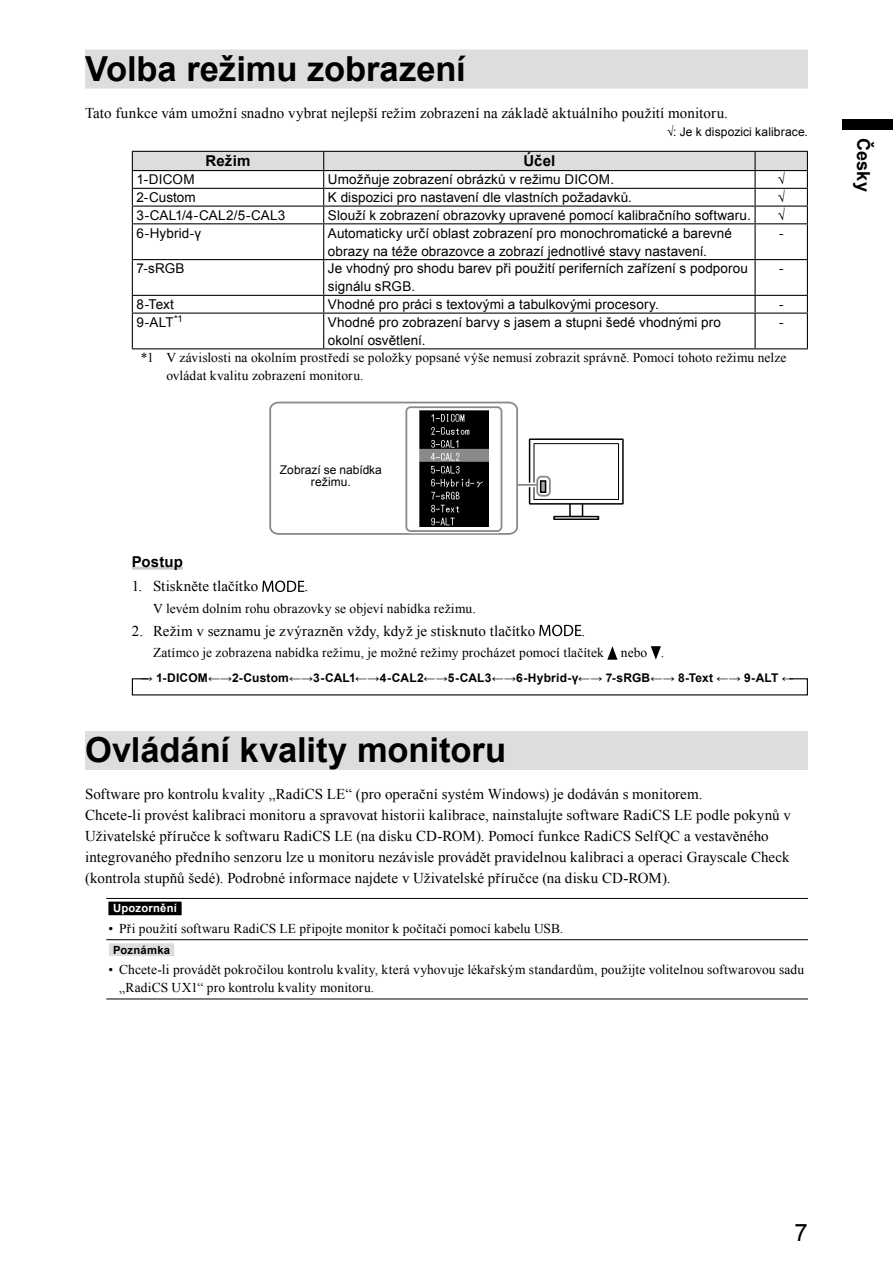
<style>
.page{position:relative;width:893px;height:1263px;background:#fff}
.page>*{position:absolute;margin:0;border:0;box-sizing:border-box;transform-origin:0 0}
.t1{font:700 34.5px "Arial";letter-spacing:-.005em;color:#000}
.t2{font:24px "Arial";color:#000}
.t3{font:700 18px "Arial";color:#000}
.t4{font:15px/21px "Times New Roman";letter-spacing:.005em;color:#000}
.t5{font:700 15px "Arial";letter-spacing:.01em;color:#000}
.t6{font:13.5px/18px "Arial";letter-spacing:.01em;color:#000}
.t7{font:13.5px/18px "Times New Roman";letter-spacing:.01em;color:#000}
.t8{font:700 12px "Arial";letter-spacing:.02em;color:#000}
.t9{font:12px/12px "Arial";letter-spacing:.01em;color:#000;text-align:center}
.t10{font:700 11.25px "Arial";letter-spacing:.02em;color:#fff}
.t11{font:700 11.25px "Arial";letter-spacing:.02em;color:#000}
</style>
<div class="page">
<div style="left:842px;top:119px;width:51px;height:11px;background:#000"></div>
<div style="left:85px;top:50px;width:723px;height:39px;background:#dcdddd"></div>
<hr style="left:132px;top:567px;width:51px;height:3px;background:#c9caca">
<div style="left:85px;top:731px;width:723px;height:39px;background:#dcdddd"></div>
<svg style="left:132px;top:151px;width:676px;height:72px"></svg>
<hr style="left:132px;top:223px;width:192px;height:1px;background:#000">
<hr style="left:132px;top:224px;width:1px;height:35px;background:#000">
<hr style="left:324px;top:223px;width:431px;height:1px;background:#000">
<hr style="left:323px;top:224px;width:1px;height:35px;background:#000">
<hr style="left:755px;top:223px;width:53px;height:1px;background:#000">
<hr style="left:754px;top:224px;width:2px;height:35px;background:#000">
<hr style="left:807px;top:224px;width:1px;height:35px;background:#000">
<hr style="left:132px;top:259px;width:192px;height:1px;background:#000">
<hr style="left:132px;top:260px;width:1px;height:35px;background:#000">
<hr style="left:324px;top:259px;width:431px;height:1px;background:#000">
<hr style="left:323px;top:260px;width:1px;height:35px;background:#000">
<hr style="left:755px;top:259px;width:53px;height:1px;background:#000">
<hr style="left:754px;top:260px;width:2px;height:35px;background:#000">
<hr style="left:807px;top:260px;width:1px;height:35px;background:#000">
<hr style="left:132px;top:295px;width:192px;height:1px;background:#000">
<svg style="left:132px;top:296px;width:1px;height:17px"></svg>
<hr style="left:324px;top:295px;width:431px;height:1px;background:#000">
<svg style="left:323px;top:296px;width:1px;height:17px"></svg>
<hr style="left:755px;top:295px;width:53px;height:1px;background:#000">
<svg style="left:754px;top:296px;width:2px;height:17px"></svg>
<svg style="left:807px;top:296px;width:1px;height:17px"></svg>
<hr style="left:132px;top:313px;width:192px;height:1px;background:#000">
<hr style="left:132px;top:314px;width:1px;height:34px;background:#000">
<hr style="left:324px;top:313px;width:431px;height:1px;background:#000">
<hr style="left:323px;top:314px;width:1px;height:34px;background:#000">
<hr style="left:755px;top:313px;width:53px;height:1px;background:#000">
<hr style="left:754px;top:314px;width:2px;height:34px;background:#000">
<hr style="left:807px;top:314px;width:1px;height:34px;background:#000">
<hr style="left:132px;top:348px;width:192px;height:1px;background:#000">
<hr style="left:324px;top:348px;width:431px;height:1px;background:#000">
<hr style="left:755px;top:348px;width:53px;height:1px;background:#000">
<div style="left:569px;top:498px;width:14px;height:19px;border:2px solid #000"></div>
<div style="left:553px;top:516px;width:46px;height:4px;border:2px solid #000"></div>
<div style="left:530px;top:439px;width:93px;height:65px;background:#fff"></div>
<div style="left:529px;top:438px;width:95px;height:67px;border:2px solid #000"></div>
<div style="left:534px;top:443px;width:85px;height:57px;border:1px solid #000"></div>
<div style="left:540px;top:480px;width:6px;height:13px;border:2px solid #000"></div>
<hr style="left:517px;top:483px;width:20px;height:4px;background:#fff">
<svg style="left:269px;top:402px;width:249px;height:133px"></svg>
<div style="left:404px;top:405px;width:100px;height:128px;border:4px solid #fff;border-radius:4px"></div>
<div style="left:405px;top:406px;width:97px;height:126px;border:2px solid #898989;border-radius:4px"></div>
<div style="left:535px;top:474px;width:17px;height:24px;border:4px solid #fff;border-radius:4px"></div>
<div style="left:536px;top:476px;width:15px;height:21px;border:2px solid #898989;border-radius:4px"></div>
<hr style="left:517px;top:484px;width:20px;height:2px;background:#898989">
<svg style="left:262px;top:581px;width:42px;height:11px"></svg>
<svg style="left:539px;top:625px;width:42px;height:11px"></svg>
<svg style="left:607px;top:646px;width:10px;height:14px"></svg>
<svg style="left:651px;top:646px;width:10px;height:14px"></svg>
<svg style="left:131px;top:678px;width:677px;height:18px"></svg>
<hr style="left:106px;top:898px;width:702px;height:1px;background:#000">
<hr style="left:106px;top:939px;width:702px;height:1px;background:#000">
<hr style="left:106px;top:999px;width:702px;height:1px;background:#000">
<div style="left:108px;top:902px;width:74px;height:13px;background:#000"></div>
<div style="left:109px;top:943px;width:65px;height:13px;background:#dcdddd"></div>
<h1 class="t1" style="left:85px;top:46px;width:382px">Volba režimu zobrazení</h1>
<p class="t4" style="left:85px;top:102px;width:644px">Tato funkce vám umožní snadno vybrat nejlepší režim zobrazení na základě aktuálního použití monitoru.</p>
<p class="t9" style="left:667px;top:126px;width:142px">√: Je k dispozici kalibrace.</p>
<p class="t5" style="left:206px;top:151px;width:46px">Režim</p>
<p class="t5" style="left:523px;top:151px;width:33px">Účel</p>
<p class="t6" style="left:137px;top:171px;width:59px">1-DICOM</p>
<p class="t6" style="left:328px;top:171px;width:288px">Umožňuje zobrazení obrázků v režimu DICOM.</p>
<p class="t6" style="left:777px;top:171px;width:9px">√</p>
<p class="t6" style="left:137px;top:188px;width:61px">2-Custom</p>
<p class="t6" style="left:328px;top:188px;width:305px">K dispozici pro nastavení dle vlastních požadavků.</p>
<p class="t6" style="left:777px;top:188px;width:9px">√</p>
<p class="t6" style="left:137px;top:206px;width:150px">3-CAL1/4-CAL2/5-CAL3</p>
<p class="t6" style="left:328px;top:206px;width:424px">Slouží k zobrazení obrazovky upravené pomocí kalibračního softwaru.</p>
<p class="t6" style="left:777px;top:206px;width:9px">√</p>
<p class="t6" style="left:137px;top:224px;width:66px">6-Hybrid-γ</p>
<p class="t6" style="left:328px;top:224px;width:406px">Automaticky určí oblast zobrazení pro monochromatické a barevné obrazy na téže obrazovce a zobrazí jednotlivé stavy nastavení.</p>
<p class="t6" style="left:779px;top:224px;width:6px">-</p>
<p class="t6" style="left:137px;top:260px;width:50px">7-sRGB</p>
<p class="t6" style="left:328px;top:260px;width:421px">Je vhodný pro shodu barev při použití periferních zařízení s podporou signálu sRGB.</p>
<p class="t6" style="left:779px;top:260px;width:6px">-</p>
<p class="t6" style="left:137px;top:295px;width:39px">8-Text</p>
<p class="t6" style="left:328px;top:295px;width:333px">Vhodné pro práci s textovými a tabulkovými procesory.</p>
<p class="t6" style="left:779px;top:295px;width:6px">-</p>
<p class="t6" style="left:137px;top:313px;width:48px">9-ALT<sup>*1</sup></p>
<p class="t6" style="left:328px;top:313px;width:394px">Vhodné pro zobrazení barvy s jasem a stupni šedé vhodnými pro okolní osvětlení.</p>
<p class="t6" style="left:779px;top:313px;width:6px">-</p>
<p class="t7" style="left:166px;top:348px;width:622px;text-indent:-26px">*1 V závislosti na okolním prostředí se položky popsané výše nemusí zobrazit správně. Pomocí tohoto režimu nelze ovládat kvalitu zobrazení monitoru.</p>
<p class="t9" style="left:280px;top:464px;width:104px">Zobrazí se nabídka režimu.</p>
<p class="t5" style="left:132px;top:551px;width:53px">Postup</p>
<p class="t4" style="left:132px;top:576px;width:128px">1. Stiskněte tlačítko</p>
<p class="t4" style="left:305px;top:576px;width:5px">.</p>
<p class="t7" style="left:153px;top:599px;width:324px">V levém dolním rohu obrazovky se objeví nabídka režimu.</p>
<p class="t4" style="left:132px;top:620px;width:405px">2. Režim v seznamu je zvýrazněn vždy, když je stisknuto tlačítko</p>
<p class="t4" style="left:582px;top:620px;width:5px">.</p>
<p class="t7" style="left:153px;top:644px;width:452px">Zatímco je zobrazena nabídka režimu, je možné režimy procházet pomocí tlačítek</p>
<p class="t7" style="left:621px;top:644px;width:45px">nebo .</p>
<p class="t8" style="left:141px;top:669px;width:654px">→ 1-DICOM←→2-Custom←→3-CAL1←→4-CAL2←→5-CAL3←→6-Hybrid-γ←→ 7-sRGB←→ 8-Text ←→ 9-ALT ←</p>
<h1 class="t1" style="left:85px;top:727px;width:423px">Ovládání kvality monitoru</h1>
<p class="t4" style="left:85px;top:783px;width:707px">Software pro kontrolu kvality „RadiCS LE“ (pro operační systém Windows) je dodáván s monitorem.<br>Chcete-li provést kalibraci monitoru a spravovat historii kalibrace, nainstalujte software RadiCS LE podle pokynů v Uživatelské příručce k softwaru RadiCS LE (na disku CD-ROM). Pomocí funkce RadiCS SelfQC a vestavěného integrovaného předního senzoru lze u monitoru nezávisle provádět pravidelnou kalibraci a operaci Grayscale Check (kontrola stupňů šedé). Podrobné informace najdete v Uživatelské příručce (na disku CD-ROM).</p>
<p class="t10" style="left:113px;top:901px;width:65px">Upozornění</p>
<p class="t7" style="left:108px;top:919px;width:456px">• Při použití softwaru RadiCS LE připojte monitor k počítači pomocí kabelu USB.</p>
<p class="t11" style="left:113px;top:942px;width:58px">Poznámka</p>
<p class="t7" style="left:119px;top:961px;width:687px;text-indent:-11px">• Chcete-li provádět pokročilou kontrolu kvality, která vyhovuje lékařským standardům, použijte volitelnou softwarovou sadu „RadiCS UX1“ pro kontrolu kvality monitoru.</p>
<p class="t3" style="left:876px;top:138px;width:55px;rotate:90deg">Česky</p>
<h2 class="t2" style="left:795px;top:1217px;width:15px">7</h2>
</div>
